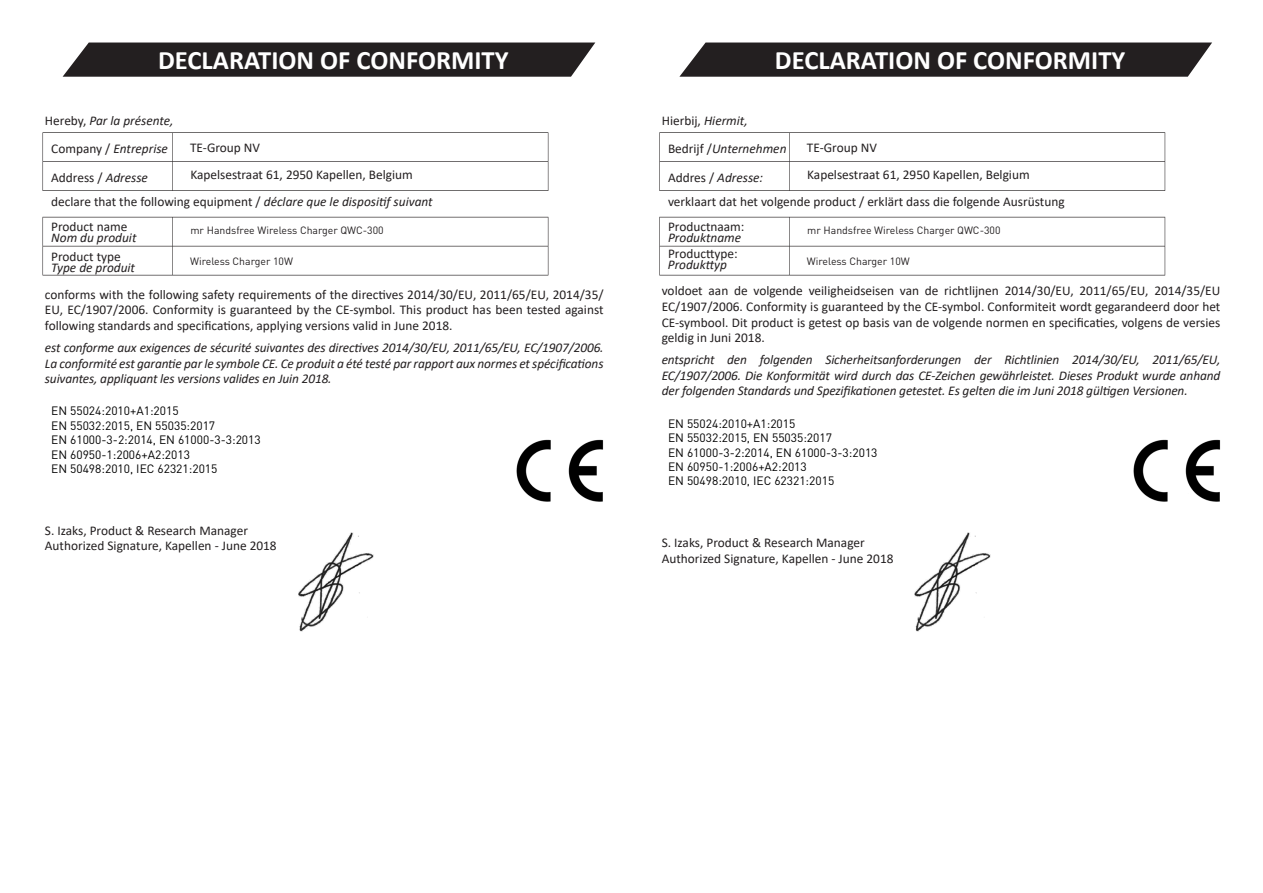
<style>
.page{position:relative;width:1263px;height:893px;background:#fff}
.page>*{position:absolute;margin:0;border:0;box-sizing:border-box;transform-origin:0 0}
.Standaard{font:700 26.7px "Calibri";color:#fff}
.t1{font:13.35px/15.6px "Calibri";color:#231f20;text-align:justify}
.t2{font:italic 13.35px/15.6px "Calibri";letter-spacing:-.01em;color:#231f20;text-align:justify}
.t3{font:12px "DIN Pro";color:#000}
.t4{font:10.5px "DIN Pro";color:#231f20}
.s1{font-style:normal}
.s2{font-style:italic}
</style>
<div class="page">
<svg style="left:63px;top:43px;width:532px;height:34px;background:#2e2b2c"></svg>
<img style="left:298px;top:532px;width:76px;height:100px">
<hr style="left:173px;top:275px;width:375px;height:1px;background:#231f20">
<hr style="left:43px;top:275px;width:130px;height:1px;background:#231f20">
<hr style="left:173px;top:246px;width:375px;height:1px;background:#231f20">
<hr style="left:43px;top:246px;width:130px;height:1px;background:#231f20">
<svg style="left:548px;top:217px;width:1px;height:58px"></svg>
<svg style="left:172px;top:218px;width:1px;height:57px"></svg>
<hr style="left:173px;top:217px;width:375px;height:1px;background:#231f20">
<svg style="left:43px;top:218px;width:1px;height:57px"></svg>
<hr style="left:43px;top:217px;width:130px;height:1px;background:#231f20">
<hr style="left:173px;top:190px;width:375px;height:1px;background:#231f20">
<hr style="left:43px;top:190px;width:130px;height:1px;background:#231f20">
<hr style="left:173px;top:161px;width:375px;height:1px;background:#231f20">
<hr style="left:43px;top:161px;width:130px;height:1px;background:#231f20">
<svg style="left:548px;top:133px;width:1px;height:57px"></svg>
<svg style="left:172px;top:133px;width:1px;height:57px"></svg>
<hr style="left:173px;top:132px;width:375px;height:1px;background:#231f20">
<svg style="left:43px;top:133px;width:1px;height:57px"></svg>
<hr style="left:43px;top:132px;width:130px;height:1px;background:#231f20">
<img style="left:517px;top:440px;width:87px;height:62px">
<svg style="left:679px;top:43px;width:533px;height:34px;background:#2f2b2c"></svg>
<img style="left:914px;top:532px;width:77px;height:100px">
<hr style="left:789px;top:275px;width:376px;height:1px;background:#231f20">
<hr style="left:659px;top:275px;width:130px;height:1px;background:#231f20">
<hr style="left:789px;top:246px;width:376px;height:1px;background:#231f20">
<hr style="left:659px;top:246px;width:130px;height:1px;background:#231f20">
<svg style="left:1165px;top:217px;width:1px;height:58px"></svg>
<svg style="left:789px;top:218px;width:1px;height:57px"></svg>
<hr style="left:789px;top:217px;width:376px;height:1px;background:#231f20">
<svg style="left:659px;top:218px;width:1px;height:57px"></svg>
<hr style="left:659px;top:217px;width:130px;height:1px;background:#231f20">
<hr style="left:789px;top:190px;width:376px;height:1px;background:#231f20">
<hr style="left:659px;top:190px;width:130px;height:1px;background:#231f20">
<hr style="left:789px;top:161px;width:376px;height:1px;background:#231f20">
<hr style="left:659px;top:161px;width:130px;height:1px;background:#231f20">
<svg style="left:1165px;top:133px;width:1px;height:57px"></svg>
<svg style="left:789px;top:133px;width:1px;height:57px"></svg>
<hr style="left:789px;top:132px;width:376px;height:1px;background:#231f20">
<svg style="left:659px;top:133px;width:1px;height:57px"></svg>
<hr style="left:659px;top:132px;width:130px;height:1px;background:#231f20">
<img style="left:1133px;top:440px;width:87px;height:62px">
<p class="Standaard" style="left:158px;top:41px;width:352px">DECLARATION OF CONFORMITY</p>
<p class="Standaard" style="left:775px;top:41px;width:352px">DECLARATION OF CONFORMITY</p>
<p class="t2" style="left:45px;top:112px;width:130px"><span class="s1">Hereby,</span> Par la présente,</p>
<p class="t2" style="left:51px;top:140px;width:118px"><span class="s1">Company /</span> Entreprise</p>
<p class="t1" style="left:51px;top:169px;width:98px">Address / <span class="s2">Adresse</span></p>
<p class="t1" style="left:51px;top:194px;width:383px">declare that the following equipment / <span class="s2">déclare que le dispositif suivant</span></p>
<p class="t1" style="left:51px;top:218px;width:78px">Product name</p>
<p class="t2" style="left:51px;top:229px;width:87px">Nom du produit</p>
<p class="t1" style="left:51px;top:248px;width:71px">Product type</p>
<p class="t2" style="left:51px;top:259px;width:85px">Type de produit</p>
<p class="t1" style="left:45px;top:286px;width:560px">conforms with the following safety requirements of the directives 2014/30/EU, 2011/65/EU, 2014/35/ EU, EC/1907/2006. Conformity is guaranteed by the CE-symbol. This product has been tested against following standards and specifications, applying versions valid in June 2018.</p>
<p class="t2" style="left:45px;top:339px;width:560px">est conforme aux exigences de sécurité suivantes des directives 2014/30/EU, 2011/65/EU, EC/1907/2006.<br>La conformité est garantie par le symbole CE. Ce produit a été testé par rapport aux normes et spécifications suivantes, appliquant les versions valides en Juin 2018.</p>
<p class="t3" style="left:51px;top:403px;width:129px">EN 55024:2010+A1:2015</p>
<p class="t3" style="left:51px;top:417px;width:165px">EN 55032:2015, EN 55035:2017</p>
<p class="t3" style="left:51px;top:432px;width:211px">EN 61000-3-2:2014, EN 61000-3-3:2013</p>
<p class="t3" style="left:51px;top:446px;width:140px">EN 60950-1:2006+A2:2013</p>
<p class="t3" style="left:51px;top:461px;width:168px">EN 50498:2010, IEC 62321:2015</p>
<p class="t1" style="left:190px;top:139px;width:71px">TE-Group NV</p>
<p class="t1" style="left:190px;top:167px;width:224px">Kapelsestraat 61, 2950 Kapellen, Belgium</p>
<p class="t4" style="left:190px;top:223px;width:195px">mr Handsfree Wireless Charger QWC-300</p>
<p class="t4" style="left:190px;top:254px;width:104px">Wireless Charger 10W</p>
<p class="t1" style="left:662px;top:112px;width:87px">Hierbij, <span class="s2">Hiermit,</span></p>
<p class="t2" style="left:668px;top:140px;width:120px"><span class="s1">Bedrijf /</span>Unternehmen</p>
<p class="t2" style="left:668px;top:169px;width:97px"><span class="s1">Addres /</span> Adresse:</p>
<p class="t1" style="left:668px;top:194px;width:398px">verklaart dat het volgende product / erklärt dass die folgende Ausrüstung</p>
<p class="t1" style="left:668px;top:218px;width:78px">Productnaam:</p>
<p class="t2" style="left:668px;top:229px;width:75px">Produktname</p>
<p class="t1" style="left:668px;top:245px;width:71px">Producttype:</p>
<p class="t2" style="left:668px;top:256px;width:61px">Produkttyp</p>
<p class="t1" style="left:662px;top:283px;width:560px">voldoet aan de volgende veiligheidseisen van de richtlijnen 2014/30/EU, 2011/65/EU, 2014/35/EU EC/1907/2006. Conformity is guaranteed by the CE-symbol. Conformiteit wordt gegarandeerd door het CE-symbool. Dit product is getest op basis van de volgende normen en specificaties, volgens de versies geldig in Juni 2018.</p>
<p class="t2" style="left:662px;top:351px;width:560px">entspricht den folgenden Sicherheitsanforderungen der Richtlinien 2014/30/EU, 2011/65/EU, EC/1907/2006. Die Konformität wird durch das CE-Zeichen gewährleistet. Dieses Produkt wurde anhand der folgenden Standards und Spezifikationen getestet. Es gelten die im Juni 2018 gültigen Versionen.</p>
<p class="t3" style="left:668px;top:415px;width:129px">EN 55024:2010+A1:2015</p>
<p class="t3" style="left:668px;top:430px;width:165px">EN 55032:2015, EN 55035:2017</p>
<p class="t3" style="left:668px;top:444px;width:211px">EN 61000-3-2:2014, EN 61000-3-3:2013</p>
<p class="t3" style="left:668px;top:458px;width:140px">EN 60950-1:2006+A2:2013</p>
<p class="t3" style="left:668px;top:473px;width:168px">EN 50498:2010, IEC 62321:2015</p>
<p class="t1" style="left:807px;top:139px;width:71px">TE-Group NV</p>
<p class="t1" style="left:807px;top:167px;width:224px">Kapelsestraat 61, 2950 Kapellen, Belgium</p>
<p class="t4" style="left:807px;top:223px;width:195px">mr Handsfree Wireless Charger QWC-300</p>
<p class="t4" style="left:807px;top:254px;width:104px">Wireless Charger 10W</p>
<p class="t1" style="left:45px;top:522px;width:205px">S. Izaks, Product &amp; Research Manager</p>
<p class="t1" style="left:45px;top:538px;width:233px">Authorized Signature, Kapellen - June 2018</p>
<p class="t1" style="left:662px;top:535px;width:205px">S. Izaks, Product &amp; Research Manager</p>
<p class="t1" style="left:662px;top:550px;width:233px">Authorized Signature, Kapellen - June 2018</p>
</div>
